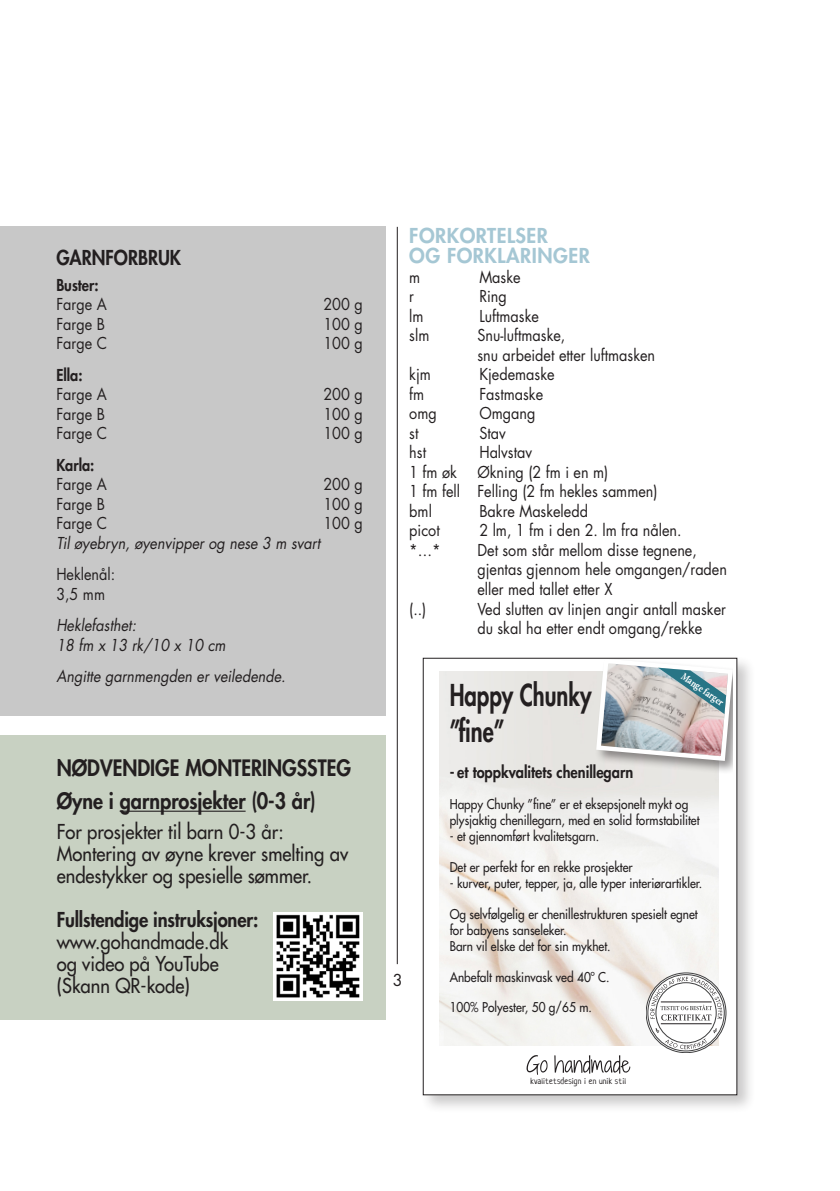
<style>
.page{position:relative;width:840px;height:1191px;background:#fff}
.page>*{position:absolute;margin:0;border:0;box-sizing:border-box;transform-origin:0 0}
.t1{font:800 29.4px/36.6px "Futura Std";color:#231f20;scale:.75 1}
.t2{font:800 22px "Futura Std";color:#231f20;scale:.9 1}
.t3{font:500 20px/22px "Futura Std";color:#231f20;scale:.92 1}
.t4{font:800 20px "Futura Std";letter-spacing:.025em;color:#a5c7d4}
.t5{font:800 20px "Futura Std";letter-spacing:-.01em;color:#231f20;scale:.92 1}
.t6{font:800 20px "Futura Std";letter-spacing:-.01em;color:#231f20;scale:.9 1}
.t7{font:800 16.2px "Futura Std";color:#231f20;scale:.9 1}
.t8{font:16px/19.6px "Futura Std";color:#231f20;scale:.9 1}
.t9{font:italic 16px "Futura Std";color:#231f20;scale:.9 1}
.t10{font:800 16px "Futura Std";color:#231f20;scale:.9 1}
.t11{font:16px "Futura Std";color:#231f20}
.t12{font:500 13.2px/16.2px "Futura Std";color:#231f20;scale:.9 1}
.t13{font:700 10.6px "Minion Pro";color:#fff;scale:.85 1}
.t14{font:8.8px "Neucha";letter-spacing:.02em;color:#231f20}
</style>
<div class="page">
<hr style="left:397px;top:227px;width:1px;height:737px;background:#231f20">
<div style="left:0;top:226px;width:385px;height:489px;background:#c8c8c8"></div>
<div style="left:419px;top:655px;width:336px;height:458px;background:#231f20;opacity:.24"></div>
<div style="left:423px;top:658px;width:313px;height:436px;background:#fff"></div>
<img style="left:439px;top:671px;width:278px;height:374px">
<div style="left:594px;top:658px;width:138px;height:117px;background:#231f20;opacity:.5"></div>
<svg style="left:526px;top:1055px;width:21px;height:19px"></svg>
<svg style="left:554px;top:1055px;width:76px;height:18px"></svg>
<div style="left:647px;top:974px;width:77px;height:77px;border:1px solid #3e3e3f;border-radius:50%"></div>
<svg style="left:649px;top:976px;width:72px;height:73px"></svg>
<svg style="left:593px;top:660px;width:139px;height:103px"></svg>
<div style="left:423px;top:658px;width:313px;height:437px;border:1px solid #231f20"></div>
<div style="left:0;top:735px;width:385px;height:285px;background:#c8d1c2"></div>
<hr style="left:120px;top:810px;width:125px;height:1px;background:#231f20">
<img style="left:274px;top:912px;width:88px;height:88px">
<p class="t6" style="left:56px;top:245px;width:140px">GARNFORBRUK</p>
<p class="t10" style="left:56px;top:274px;width:48px">Buster:</p>
<p class="t8" style="left:56px;top:294px;width:57px">Farge A</p>
<p class="t8" style="left:323px;top:294px;width:45px">200 g</p>
<p class="t8" style="left:56px;top:314px;width:55px">Farge B</p>
<p class="t8" style="left:323px;top:314px;width:45px">100 g</p>
<p class="t8" style="left:56px;top:333px;width:58px">Farge C</p>
<p class="t8" style="left:323px;top:333px;width:45px">100 g</p>
<p class="t10" style="left:56px;top:364px;width:31px">Ella:</p>
<p class="t8" style="left:56px;top:384px;width:57px">Farge A</p>
<p class="t8" style="left:323px;top:384px;width:45px">200 g</p>
<p class="t8" style="left:56px;top:404px;width:55px">Farge B</p>
<p class="t8" style="left:323px;top:404px;width:45px">100 g</p>
<p class="t8" style="left:56px;top:423px;width:58px">Farge C</p>
<p class="t8" style="left:323px;top:423px;width:45px">100 g</p>
<p class="t10" style="left:56px;top:454px;width:44px">Karla:</p>
<p class="t8" style="left:56px;top:474px;width:57px">Farge A</p>
<p class="t8" style="left:323px;top:474px;width:45px">200 g</p>
<p class="t8" style="left:56px;top:494px;width:55px">Farge B</p>
<p class="t8" style="left:323px;top:494px;width:45px">100 g</p>
<p class="t8" style="left:56px;top:513px;width:58px">Farge C</p>
<p class="t8" style="left:323px;top:513px;width:45px">100 g</p>
<p class="t9" style="left:56px;top:532px;width:295px">Til øyebryn, øyenvipper og nese 3 m svart</p>
<p class="t8" style="left:56px;top:564px;width:67px">Heklenål:</p>
<p class="t8" style="left:56px;top:584px;width:56px">3,5 mm</p>
<p class="t9" style="left:56px;top:615px;width:90px">Heklefasthet:</p>
<p class="t9" style="left:56px;top:634px;width:189px">18 fm x 13 rk/10 x 10 cm</p>
<p class="t9" style="left:56px;top:666px;width:256px">Angitte garnmengden er veiledende.</p>
<p class="t2" style="left:57px;top:753px;width:328px">NØDVENDIGE MONTERINGSSTEG</p>
<p class="t2" style="left:57px;top:787px;width:289px">Øyne i garnprosjekter (0-3 år)</p>
<p class="t3" style="left:57px;top:820px;width:318px">For prosjekter til barn 0-3 år:<br>Montering av øyne krever smelting av endestykker og spesielle sømmer.</p>
<p class="t5" style="left:57px;top:907px;width:220px">Fullstendige instruksjoner:</p>
<p class="t3" style="left:57px;top:930px;width:188px">www.gohandmade.dk</p>
<p class="t3" style="left:57px;top:952px;width:177px">og video på YouTube</p>
<p class="t3" style="left:57px;top:974px;width:146px">(Skann QR-kode)</p>
<p class="t4" style="left:409px;top:223px;width:140px">FORKORTELSER</p>
<p class="t4" style="left:409px;top:243px;width:182px">OG FORKLARINGER</p>
<p class="t8" style="left:409px;top:267px;width:14px">m</p>
<p class="t8" style="left:479px;top:267px;width:47px">Maske</p>
<p class="t8" style="left:409px;top:287px;width:7px">r</p>
<p class="t8" style="left:479px;top:287px;width:32px">Ring</p>
<p class="t8" style="left:409px;top:306px;width:17px">lm</p>
<p class="t8" style="left:479px;top:306px;width:68px">Luftmaske</p>
<p class="t8" style="left:409px;top:326px;width:24px">slm</p>
<p class="t8" style="left:477px;top:326px;width:199px">Snu-luftmaske,<br>snu arbeidet etter luftmasken</p>
<p class="t8" style="left:409px;top:365px;width:26px">kjm</p>
<p class="t8" style="left:479px;top:365px;width:85px">Kjedemaske</p>
<p class="t8" style="left:409px;top:384px;width:18px">fm</p>
<p class="t8" style="left:479px;top:384px;width:72px">Fastmaske</p>
<p class="t8" style="left:409px;top:404px;width:32px">omg</p>
<p class="t8" style="left:479px;top:404px;width:64px">Omgang</p>
<p class="t8" style="left:409px;top:423px;width:12px">st</p>
<p class="t8" style="left:479px;top:423px;width:31px">Stav</p>
<p class="t8" style="left:409px;top:443px;width:20px">hst</p>
<p class="t8" style="left:479px;top:443px;width:60px">Halvstav</p>
<p class="t8" style="left:409px;top:462px;width:54px">1 fm øk</p>
<p class="t8" style="left:477px;top:462px;width:147px">Økning (2 fm i en m)</p>
<p class="t8" style="left:409px;top:482px;width:277px">1 fm fell Felling (2 fm hekles sammen)</p>
<p class="t8" style="left:409px;top:501px;width:27px">bml</p>
<p class="t8" style="left:479px;top:501px;width:122px">Bakre Maskeledd</p>
<p class="t8" style="left:409px;top:521px;width:35px">picot</p>
<p class="t8" style="left:479px;top:521px;width:226px">2 lm, 1 fm i den 2. lm fra nålen.</p>
<p class="t8" style="left:409px;top:540px;width:36px">*…*</p>
<p class="t8" style="left:477px;top:540px;width:279px">Det som står mellom disse tegnene, gjentas gjennom hele omgangen/raden eller med tallet etter X</p>
<p class="t8" style="left:409px;top:599px;width:21px">(..)</p>
<p class="t8" style="left:477px;top:599px;width:277px">Ved slutten av linjen angir antall masker du skal ha etter endt omgang/rekke</p>
<p class="t11" style="left:392px;top:969px;width:11px">3</p>
<p class="t13" style="left:686px;top:669px;width:59px;rotate:35deg">Mange farger</p>
<h1 class="t1" style="left:449px;top:676px;width:190px">Happy Chunky ”fine”</h1>
<p class="t7" style="left:449px;top:761px;width:205px">- et toppkvalitets chenillegarn</p>
<p class="t12" style="left:449px;top:795px;width:279px">Happy Chunky ”fine” er et eksepsjonelt mykt og plysjaktig chenillegarn, med en solid formstabilitet</p>
<p class="t12" style="left:449px;top:828px;width:168px">- et gjennomført kvalitetsgarn.</p>
<p class="t12" style="left:449px;top:858px;width:205px">Det er perfekt for en rekke prosjekter</p>
<p class="t12" style="left:449px;top:875px;width:282px">- kurver, puter, tepper, ja, alle typer interiørartikler.</p>
<p class="t12" style="left:449px;top:905px;width:277px">Og selvfølgelig er chenillestrukturen spesielt egnet for babyens sanseleker.<br>Barn vil elske det for sin mykhet.</p>
<p class="t12" style="left:449px;top:968px;width:179px">Anbefalt maskinvask ved 40º C.</p>
<p class="t12" style="left:449px;top:999px;width:159px">100% Polyester, 50 g/65 m.</p>
<p class="t14" style="left:530px;top:1075px;width:97px">kvalitetsdesign i en unik stil</p>
</div>
